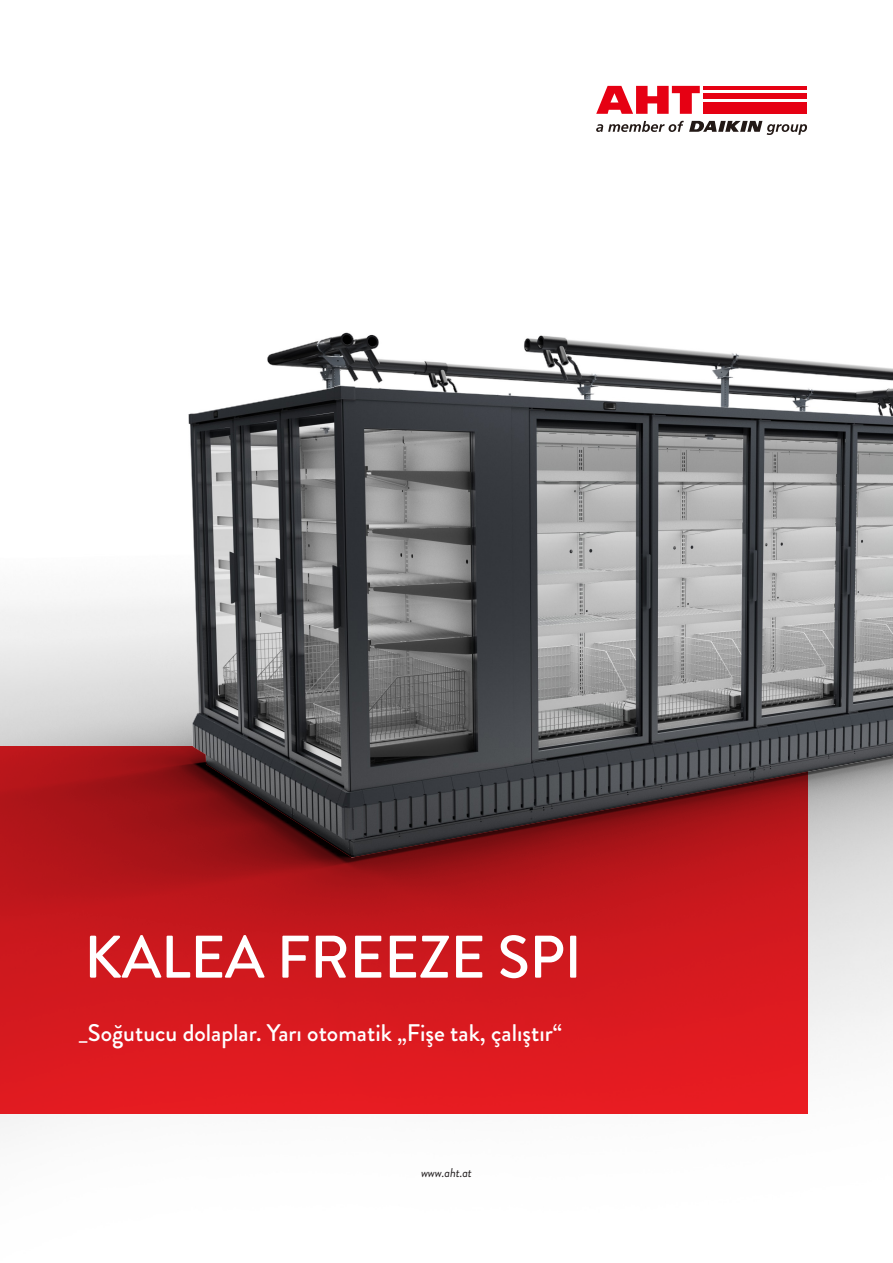
<style>
.page{position:relative;width:893px;height:1263px;background:#fff}
.page>*{position:absolute;margin:0;border:0;box-sizing:border-box;transform-origin:0 0}
.Header_front_page{font:500 60px "Brandon Grotesque";letter-spacing:-.01em;color:#fff}
.Suptitle_front_page{font:500 24px "Brandon Grotesque";color:#fff}
.text_small{font:italic 12.75px "Brandon Grotesque";letter-spacing:-.01em;color:#231f20}
</style>
<div class="page">
<svg style="left:596px;top:86px;width:104px;height:28px"></svg>
<div style="left:703px;top:93px;width:104px;height:6px;background:#e60013"></div>
<div style="left:703px;top:102px;width:104px;height:12px;background:#e60013"></div>
<hr style="left:703px;top:86px;width:104px;height:3px;background:#e60013">
<svg style="left:596px;top:121px;width:211px;height:14px"></svg>
<img style="left:0;top:332px;width:893px;height:797px">
<p class="Header_front_page" style="left:84px;top:915px;width:499px">KALEA FREEZE SPI</p>
<p class="Suptitle_front_page" style="left:78px;top:1016px;width:485px">_Soğutucu dolaplar. Yarı otomatik „Fişe tak, çalıştır“</p>
<p class="text_small" style="left:421px;top:1164px;width:52px">www.aht.at</p>
</div>
